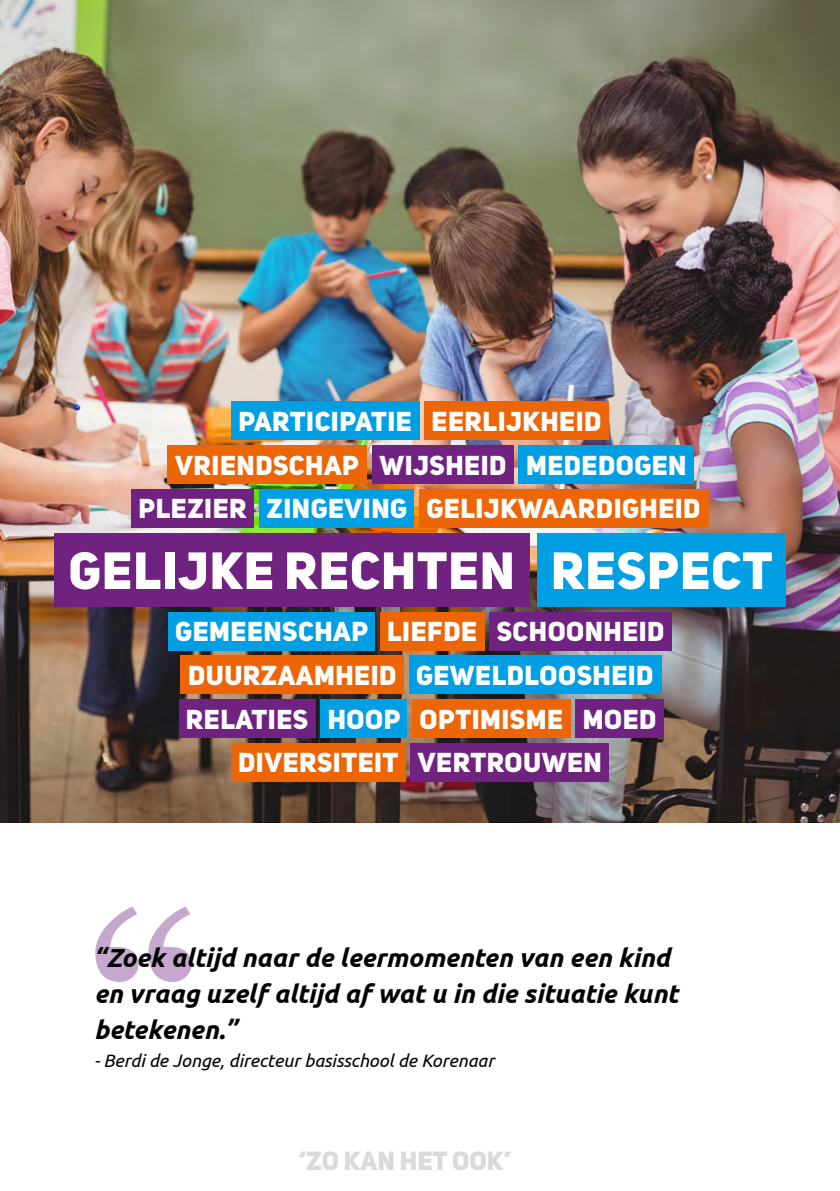
<style>
.page{position:relative;width:840px;height:1191px;background:#fff}
.page>*{position:absolute;margin:0;border:0;box-sizing:border-box;transform-origin:0 0}
.t1{font:51.6px "Uni Sans Heavy CAPS";letter-spacing:.02em;color:#fff}
.t2{font:27px/43.8px "Uni Sans Heavy CAPS";letter-spacing:.02em;color:#fff;text-align:center}
.t3{font:italic 700 26px/36px "Ubuntu";color:#000}
.t4{font:26px "Uni Sans Heavy CAPS";color:#dadada}
.t5{font:italic 18px "Ubuntu";color:#000}
</style>
<div class="page">
<img style="left:0;top:0;width:839px;height:822px">
<div style="left:54px;top:532px;width:475px;height:74px;background:#702281"></div>
<div style="left:536px;top:532px;width:249px;height:74px;background:#009fe3"></div>
<div style="left:518px;top:445px;width:175px;height:39px;background:#009fe3"></div>
<div style="left:372px;top:445px;width:141px;height:39px;background:#702281"></div>
<div style="left:168px;top:445px;width:199px;height:39px;background:#ec6608"></div>
<div style="left:231px;top:401px;width:188px;height:39px;background:#009fe3"></div>
<div style="left:424px;top:401px;width:184px;height:39px;background:#ec6608"></div>
<div style="left:259px;top:489px;width:155px;height:38px;background:#009fe3"></div>
<div style="left:131px;top:489px;width:123px;height:38px;background:#702281"></div>
<div style="left:419px;top:489px;width:289px;height:38px;background:#ec6608"></div>
<div style="left:379px;top:611px;width:105px;height:39px;background:#ec6608"></div>
<div style="left:168px;top:611px;width:206px;height:39px;background:#009fe3"></div>
<div style="left:489px;top:611px;width:182px;height:39px;background:#702281"></div>
<div style="left:408px;top:655px;width:253px;height:39px;background:#009fe3"></div>
<div style="left:180px;top:655px;width:223px;height:39px;background:#ec6608"></div>
<div style="left:231px;top:743px;width:174px;height:38px;background:#ec6608"></div>
<div style="left:410px;top:743px;width:198px;height:38px;background:#702281"></div>
<div style="left:178px;top:699px;width:137px;height:39px;background:#702281"></div>
<div style="left:320px;top:699px;width:87px;height:39px;background:#009fe3"></div>
<div style="left:575px;top:699px;width:88px;height:39px;background:#702281"></div>
<div style="left:412px;top:699px;width:158px;height:39px;background:#ec6608"></div>
<svg style="left:95px;top:906px;width:96px;height:76px"></svg>
<p class="t2" style="left:238px;top:399px;width:364px">PARTICIPATIE EERLIJKHEID</p>
<p class="t2" style="left:175px;top:443px;width:512px">VRIENDSCHAP WIJSHEID MEDEDOGEN</p>
<p class="t2" style="left:138px;top:486px;width:563px">PLEZIER ZINGEVING GELIJKWAARDIGHEID</p>
<h1 class="t1" style="left:68px;top:537px;width:705px">GELIJKE RECHTEN RESPECT</h1>
<p class="t2" style="left:175px;top:609px;width:490px">GEMEENSCHAP LIEFDE SCHOONHEID<br>DUURZAAMHEID GEWELDLOOSHEID</p>
<p class="t2" style="left:186px;top:696px;width:471px">RELATIES HOOP OPTIMISME MOED</p>
<p class="t2" style="left:238px;top:740px;width:365px">DIVERSITEIT VERTROUWEN</p>
<p class="t3" style="left:94px;top:939px;width:585px">“Zoek altijd naar de leermomenten van een kind en vraag uzelf altijd af wat u in die situatie kunt betekenen.”</p>
<p class="t5" style="left:94px;top:1049px;width:401px">- Berdi de Jonge, directeur basisschool de Korenaar</p>
<p class="t4" style="left:298px;top:1144px;width:214px">‘ZO KAN HET OOK’</p>
</div>
